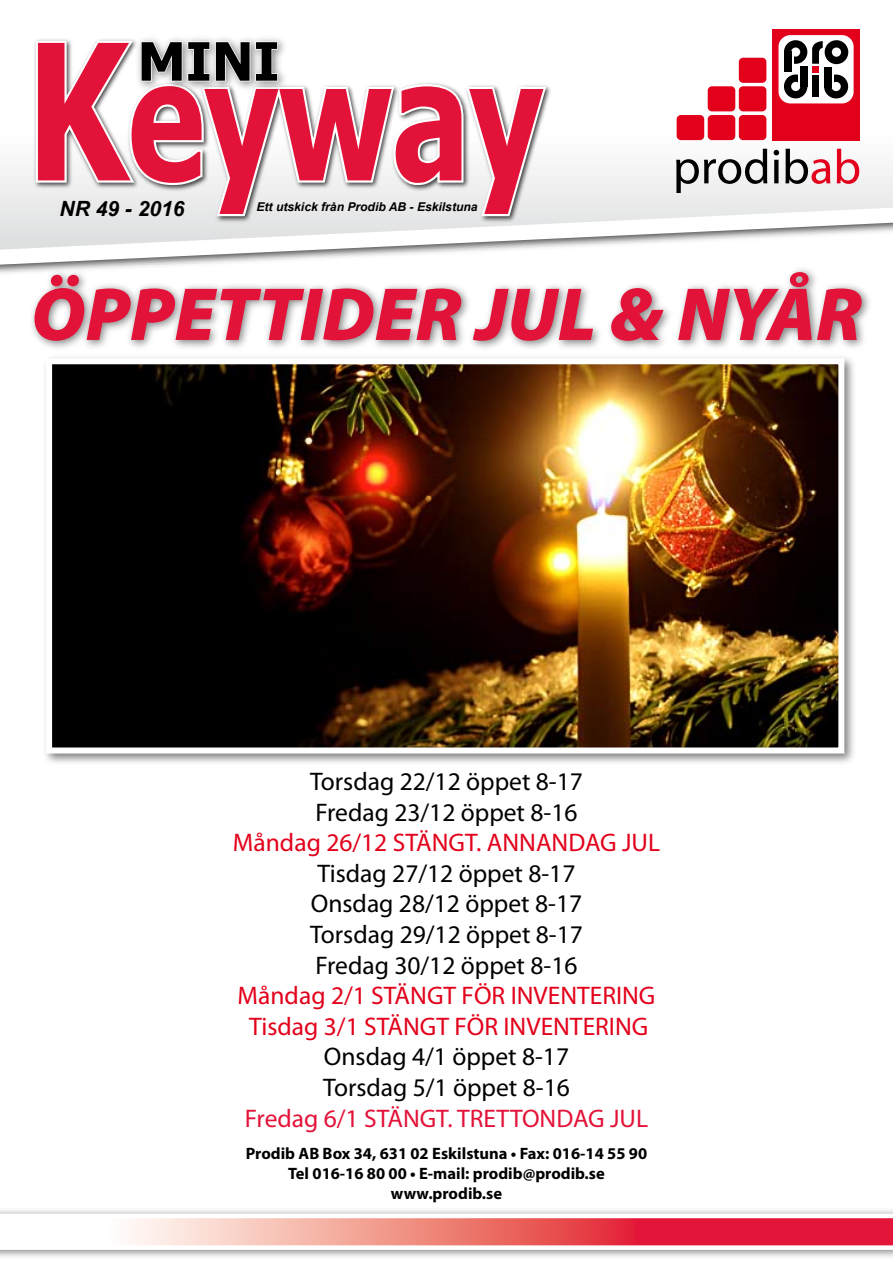
<style>
.page{position:relative;width:893px;height:1263px;background:#fff}
.page>*{position:absolute;margin:0;border:0;box-sizing:border-box;transform-origin:0 0}
.t1{font:700 166.65px "Tahoma";color:#e31238;scale:.77 1}
.t2{font:italic 900 75.75px "Myriad Pro";color:#e31238}
.t3{font:700 52.95px "Tahoma";color:#000}
.t4{font:25.5px/30.6px "Myriad Pro";color:#000}
.t5{font:25.5px/30.6px "Myriad Pro";color:#e2001a;text-align:center}
.t6{font:25.5px "Myriad Pro";color:#e31238}
.t7{font:italic 700 21px "Arial";color:#000}
.t8{font:700 16.5px/19.8px "Myriad Pro";color:#000;text-align:center}
.t9{font:italic 700 12.15px "Arial";color:#000}
.s1{font-size:189.15px}
</style>
<div class="page">
<svg style="left:0;top:29px;width:893px;height:235px"></svg>
<div style="left:32px;top:38px;width:521px;height:185px;background:#000;opacity:.75"></div>
<div style="left:133px;top:34px;width:157px;height:60px;background:#fdfdfd"></div>
<svg style="left:34px;top:38px;width:515px;height:180px"></svg>
<div style="left:772px;top:29px;width:87px;height:111px;background:#e2001a"></div>
<div style="left:778px;top:35px;width:76px;height:68px;background:#fff;border-radius:12px"></div>
<div style="left:812px;top:75px;width:7px;height:21px;background:#000"></div>
<div style="left:812px;top:67px;width:7px;height:6px;background:#e2001a"></div>
<div style="left:825px;top:40px;width:23px;height:24px;background:#000;border-radius:50%"></div>
<div style="left:832px;top:48px;width:9px;height:9px;background:#fff;border-radius:50%"></div>
<div style="left:784px;top:74px;width:23px;height:24px;background:#000;border-radius:50%"></div>
<div style="left:791px;top:82px;width:9px;height:9px;background:#fff;border-radius:50%"></div>
<svg style="left:798px;top:74px;width:2px;height:10px"></svg>
<div style="left:800px;top:66px;width:7px;height:21px;background:#000"></div>
<div style="left:784px;top:40px;width:23px;height:24px;background:#000;border-radius:50%"></div>
<div style="left:791px;top:47px;width:9px;height:10px;background:#fff;border-radius:50%"></div>
<svg style="left:791px;top:52px;width:3px;height:13px"></svg>
<div style="left:784px;top:51px;width:7px;height:21px;background:#000"></div>
<div style="left:824px;top:75px;width:24px;height:23px;background:#000;border-radius:50%"></div>
<div style="left:831px;top:82px;width:10px;height:9px;background:#fff;border-radius:50%"></div>
<svg style="left:831px;top:74px;width:3px;height:13px"></svg>
<div style="left:824px;top:67px;width:7px;height:20px;background:#000"></div>
<svg style="left:812px;top:41px;width:11px;height:23px"></svg>
<div style="left:739px;top:115px;width:27px;height:25px;background:#e2001a;border-radius:4px"></div>
<div style="left:739px;top:86px;width:27px;height:25px;background:#e2001a;border-radius:4px"></div>
<div style="left:739px;top:58px;width:27px;height:25px;background:#e2001a;border-radius:4px"></div>
<div style="left:708px;top:115px;width:27px;height:25px;background:#e2001a;border-radius:4px"></div>
<div style="left:708px;top:86px;width:27px;height:25px;background:#e2001a;border-radius:4px"></div>
<div style="left:677px;top:115px;width:27px;height:25px;background:#e2001a;border-radius:4px"></div>
<svg style="left:676px;top:149px;width:91px;height:44px"></svg>
<svg style="left:774px;top:150px;width:5px;height:33px"></svg>
<svg style="left:785px;top:149px;width:45px;height:35px"></svg>
<svg style="left:837px;top:149px;width:22px;height:35px"></svg>
<div style="left:0;top:1207px;width:893px;height:54px;background:#000;opacity:.5"></div>
<svg style="left:0;top:1214px;width:893px;height:36px"></svg>
<div style="left:41px;top:353px;width:817px;height:415px;background:#000;opacity:.5"></div>
<img style="left:53px;top:365px;width:784px;height:381px">
<div style="left:46px;top:358px;width:798px;height:395px;border:6px solid #fff"></div>
<div style="left:27px;top:265px;width:846px;height:87px;background:#000;opacity:.5"></div>
<h3 class="t3" style="left:138px;top:24px;width:144px">MINI</h3>
<h1 class="t1" style="left:27px;top:3px;width:672px"><span class="s1">K</span>eyway</h1>
<p class="t7" style="left:60px;top:194px;width:126px">NR 49 - 2016</p>
<p class="t9" style="left:256px;top:199px;width:223px">Ett utskick från Prodib AB - Eskilstuna</p>
<h2 class="t2" style="left:31px;top:264px;width:833px">ÖPPETTIDER JUL &amp; NYÅR</h2>
<p class="t4" style="left:310px;top:766px;width:274px">Torsdag 22/12 öppet 8-17<br>Fredag 23/12 öppet 8-16</p>
<p class="t5" style="left:233px;top:827px;width:429px">Måndag 26/12 STÄNGT. ANNANDAG JUL</p>
<p class="t4" style="left:310px;top:857px;width:274px">Tisdag 27/12 öppet 8-17<br>Onsdag 28/12 öppet 8-17<br>Torsdag 29/12 öppet 8-17<br>Fredag 30/12 öppet 8-16</p>
<p class="t5" style="left:238px;top:980px;width:419px">Måndag 2/1 STÄNGT FÖR INVENTERING<br>Tisdag 3/1 STÄNGT FÖR INVENTERING</p>
<p class="t4" style="left:323px;top:1041px;width:248px">Onsdag 4/1 öppet 8-17<br>Torsdag 5/1 öppet 8-16</p>
<p class="t6" style="left:245px;top:1102px;width:405px">Fredag 6/1 STÄNGT. TRETTONDAG JUL</p>
<p class="t8" style="left:246px;top:1143px;width:403px">Prodib AB Box 34, 631 02 Eskilstuna • Fax: 016-14 55 90<br>Tel 016-16 80 00 • E-mail: prodib@prodib.se www.prodib.se</p>
</div>
